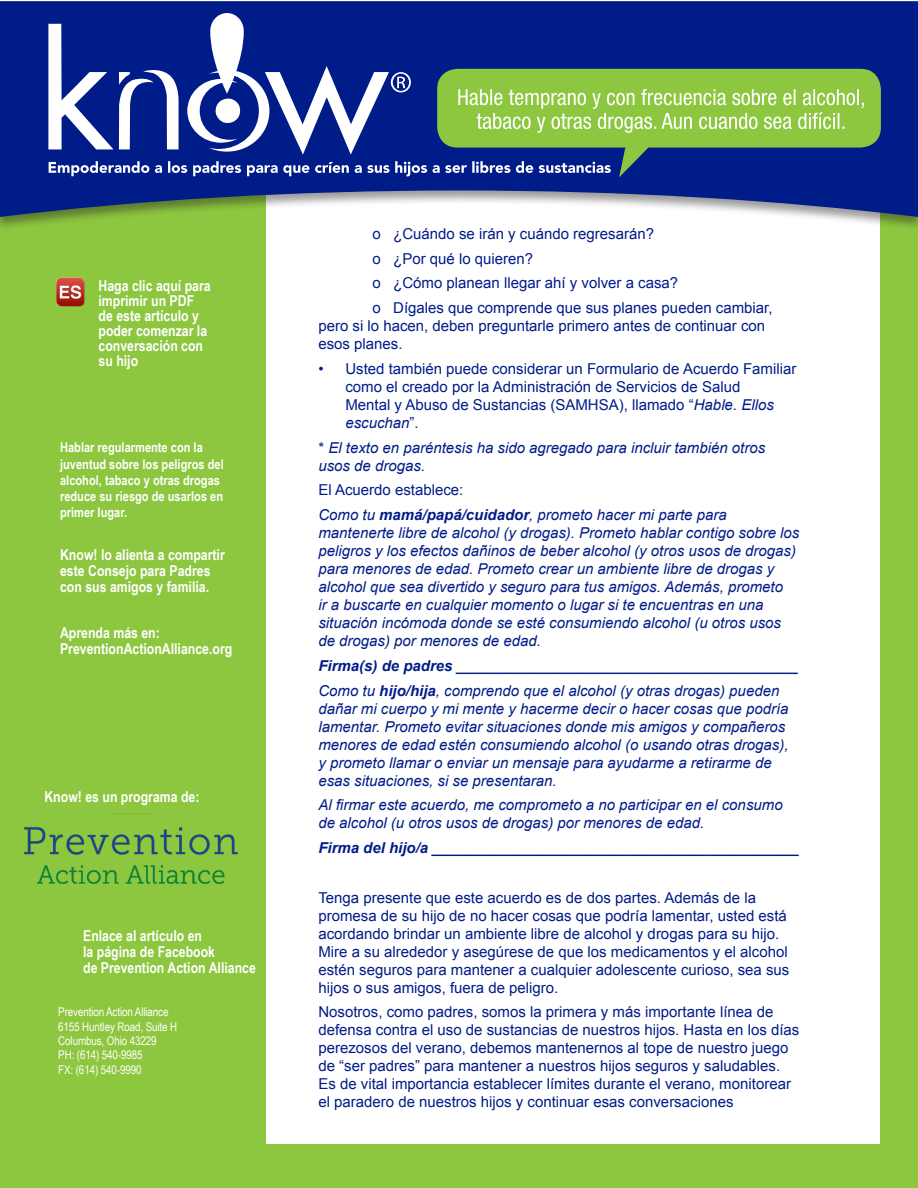
<style>
.page{position:relative;width:918px;height:1188px;background:#fff}
.page>*{position:absolute;margin:0;border:0;box-sizing:border-box;transform-origin:0 0}
.t1{font:15px/18px "Arial";color:#001c88}
.t2{font:italic 15px/18px "Arial";color:#001c88}
.t3{font:700 15px/15px "Arial Narrow";color:#fff}
.t4{font:700 13.5px/16.2px "Arial Narrow";color:#fff}
.t5{font:12px "Arial Narrow";letter-spacing:-.01em;color:#fff}
.s1{font-style:italic}
.s2{font-style:normal}
.s3{font-weight:700}
</style>
<div class="page">
<div style="left:258px;top:117px;width:660px;height:1071px;background:#8dc63f"></div>
<div style="left:266px;top:155px;width:614px;height:989px;background:#fff"></div>
<div style="left:0;top:117px;width:262px;height:1071px;background:#8dc63f"></div>
<div style="left:0;top:0;width:918px;height:231px;background:#231f20;opacity:.45"></div>
<svg style="left:0;top:1px;width:918px;height:216px;fill:#001c88"></svg>
<img style="left:24px;top:812px;width:214px;height:72px">
<img style="left:56px;top:277px;width:29px;height:30px">
<div style="left:437px;top:69px;width:444px;height:79px;background:#8dc63f;border-radius:20px"></div>
<svg style="left:48px;top:13px;width:816px;height:164px"></svg>
<p class="t3" style="left:99px;top:277px;width:114px">Haga clic aquí para imprimir un PDF de este artículo y poder comenzar la conversación con su hijo</p>
<p class="t4" style="left:60px;top:439px;width:165px">Hablar regularmente con la juventud sobre los peligros del alcohol, tabaco y otras drogas reduce su riesgo de usarlos en primer lugar.</p>
<p class="t3" style="left:60px;top:546px;width:166px;line-height:16.2px">Know! lo alienta a compartir este Consejo para Padres con sus amigos y familia.</p>
<p class="t3" style="left:60px;top:624px;width:101px">Aprenda más en:</p>
<p class="t3" style="left:60px;top:641px;width:174px">PreventionActionAlliance.org</p>
<p class="t3" style="left:44px;top:789px;width:157px">Know! es un programa de:</p>
<p class="t3" style="left:83px;top:927px;width:174px;line-height:16.2px">Enlace al artículo en<br>la página de Facebook<br>de Prevention Action Alliance</p>
<p class="t5" style="left:58px;top:1003px;width:112px">Prevention Action Alliance</p>
<p class="t5" style="left:58px;top:1018px;width:120px">6155 Huntley Road, Suite H</p>
<p class="t5" style="left:58px;top:1032px;width:100px">Columbus, Ohio 43229</p>
<p class="t5" style="left:58px;top:1046px;width:86px">PH: (614) 540-9985</p>
<p class="t5" style="left:58px;top:1061px;width:85px">FX: (614) 540-9990</p>
<p class="t1" style="left:372px;top:225px;width:283px">o ¿Cuándo se irán y cuándo regresarán?</p>
<p class="t1" style="left:372px;top:249px;width:162px">o ¿Por qué lo quieren?</p>
<p class="t1" style="left:372px;top:274px;width:307px">o ¿Cómo planean llegar ahí y volver a casa?</p>
<p class="t1" style="left:318px;top:299px;width:456px;text-indent:54px">o Dígales que comprende que sus planes pueden cambiar, pero si lo hacen, deben preguntarle primero antes de continuar con esos planes.</p>
<p class="t1" style="left:345px;top:360px;width:453px;text-indent:-27px">• Usted también puede considerar un Formulario de Acuerdo Familiar como el creado por la Administración de Servicios de Salud<br>Mental y Abuso de Sustancias (SAMHSA), llamado “<span class="s1">Hable. Ellos escuchan</span>”.</p>
<p class="t2" style="left:318px;top:439px;width:448px"><span class="s2">*</span> El texto en paréntesis ha sido agregado para incluir también otros usos de drogas<span class="s2">.</span></p>
<p class="t1" style="left:318px;top:481px;width:147px">El Acuerdo establece:</p>
<p class="t2" style="left:318px;top:506px;width:483px">Como tu <span class="s3">mamá/papá/cuidador</span>, prometo hacer mi parte para mantenerte libre de alcohol (y drogas). Prometo hablar contigo sobre los peligros y los efectos dañinos de beber alcohol (y otros usos de drogas) para menores de edad. Prometo crear un ambiente libre de drogas y alcohol que sea divertido y seguro para tus amigos. Además, prometo<br>ir a buscarte en cualquier momento o lugar si te encuentras en una situación incómoda donde se esté consumiendo alcohol (u otros usos de drogas) por menores de edad.</p>
<p class="t2" style="left:318px;top:657px;width:482px"><span class="s3">Firma(s) de padres</span> _________________________________________</p>
<p class="t2" style="left:318px;top:682px;width:472px">Como tu <span class="s3">hijo/hija</span>, comprendo que el alcohol (y otras drogas) pueden dañar mi cuerpo y mi mente y hacerme decir o hacer cosas que podría lamentar. Prometo evitar situaciones donde mis amigos y compañeros menores de edad estén consumiendo alcohol (o usando otras drogas), y prometo llamar o enviar un mensaje para ayudarme a retirarme de esas situaciones, si se presentaran.</p>
<p class="t2" style="left:318px;top:796px;width:466px">Al firmar este acuerdo, me comprometo a no participar en el consumo de alcohol (u otros usos de drogas) por menores de edad.</p>
<p class="t2" style="left:318px;top:839px;width:483px"><span class="s3">Firma del hijo/a</span> ____________________________________________</p>
<p class="t1" style="left:318px;top:888px;width:473px">Tenga presente que este acuerdo es de dos partes. Además de la promesa de su hijo de no hacer cosas que podría lamentar, usted está acordando brindar un ambiente libre de alcohol y drogas para su hijo.<br>Mire a su alrededor y asegúrese de que los medicamentos y el alcohol estén seguros para mantener a cualquier adolescente curioso, sea sus hijos o sus amigos, fuera de peligro.</p>
<p class="t1" style="left:318px;top:1003px;width:483px">Nosotros, como padres, somos la primera y más importante línea de defensa contra el uso de sustancias de nuestros hijos. Hasta en los días perezosos del verano, debemos mantenernos al tope de nuestro juego de “ser padres” para mantener a nuestros hijos seguros y saludables.<br>Es de vital importancia establecer límites durante el verano, monitorear el paradero de nuestros hijos y continuar esas conversaciones</p>
</div>
